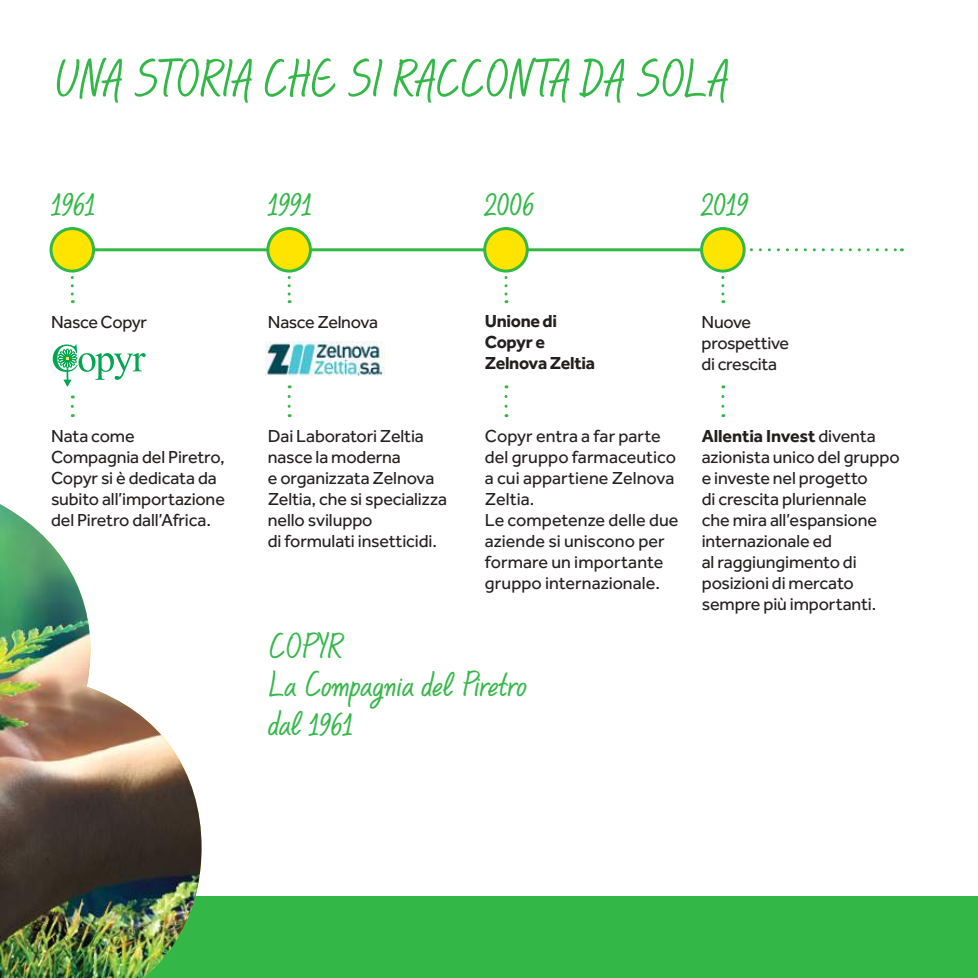
<style>
.page{position:relative;width:978px;height:978px;background:#fff}
.page>*{position:absolute;margin:0;border:0;box-sizing:border-box;transform-origin:0 0}
.t1{font:60px "CF Marker";letter-spacing:-.005em;color:#33b848}
.t2{font:40.5px/38.2px "CF Marker";letter-spacing:.005em;color:#33b848}
.t3{font:18px/21px "Effra";letter-spacing:-.005em;color:#241f1f}
.t4{font:18px/21px "Effra";letter-spacing:-.025em;color:#241f1f}
.t5{font:700 18px/21px "Effra";letter-spacing:-.02em;color:#241f1f}
.s1{font-weight:700}
</style>
<div class="page">
<div style="left:0;top:896px;width:978px;height:82px;background:#33b848"></div>
<img style="left:0;top:504px;width:202px;height:474px">
<svg style="left:71px;top:277px;width:3px;height:26px"></svg>
<svg style="left:71px;top:406px;width:3px;height:11px"></svg>
<svg style="left:288px;top:277px;width:3px;height:26px"></svg>
<svg style="left:288px;top:396px;width:3px;height:21px"></svg>
<svg style="left:504px;top:277px;width:3px;height:26px"></svg>
<svg style="left:504px;top:396px;width:3px;height:21px"></svg>
<svg style="left:721px;top:277px;width:3px;height:26px"></svg>
<svg style="left:721px;top:396px;width:3px;height:21px"></svg>
<hr style="left:74px;top:248px;width:666px;height:3px;background:#33b848">
<svg style="left:749px;top:248px;width:153px;height:3px"></svg>
<div style="left:51px;top:229px;width:43px;height:42px;background:#ffe400;border-radius:50%"></div>
<div style="left:50px;top:227px;width:45px;height:46px;border:3px solid #33b848;border-radius:50%"></div>
<div style="left:268px;top:229px;width:42px;height:42px;background:#ffe400;border-radius:50%"></div>
<div style="left:266px;top:227px;width:46px;height:46px;border:3px solid #33b848;border-radius:50%"></div>
<div style="left:485px;top:229px;width:42px;height:42px;background:#ffe400;border-radius:50%"></div>
<div style="left:483px;top:227px;width:46px;height:46px;border:3px solid #33b848;border-radius:50%"></div>
<div style="left:702px;top:229px;width:42px;height:42px;background:#ffe400;border-radius:50%"></div>
<div style="left:700px;top:227px;width:46px;height:46px;border:3px solid #33b848;border-radius:50%"></div>
<img style="left:265px;top:341px;width:119px;height:36px">
<svg style="left:53px;top:344px;width:93px;height:43px"></svg>
<h1 class="t1" style="left:52px;top:48px;width:677px">UNA STORIA CHE SI RACCONTA DA SOLA</h1>
<h2 class="t2" style="left:51px;top:186px;width:46px">1961</h2>
<h2 class="t2" style="left:268px;top:186px;width:46px">1991</h2>
<h2 class="t2" style="left:485px;top:186px;width:51px">2006</h2>
<h2 class="t2" style="left:702px;top:186px;width:48px">2019</h2>
<p class="t4" style="left:51px;top:311px;width:98px">Nasce Copyr</p>
<p class="t3" style="left:268px;top:311px;width:112px">Nasce Zelnova</p>
<p class="t5" style="left:485px;top:310px;width:112px">Unione di<br>Copyr e<br>Zelnova Zeltia</p>
<p class="t4" style="left:702px;top:311px;width:89px">Nuove prospettive di crescita</p>
<p class="t3" style="left:51px;top:426px;width:175px">Nata come<br>Compagnia del Piretro,<br>Copyr si è dedicata da subito all’importazione del Piretro dall’Africa.</p>
<p class="t3" style="left:485px;top:426px;width:195px">Copyr entra a far parte del gruppo farmaceutico a cui appartiene Zelnova<br>Zeltia.<br>Le competenze delle due aziende si uniscono per formare un importante gruppo internazionale.</p>
<p class="t3" style="left:702px;top:426px;width:199px"><span class="s1">Allentia Invest</span> diventa azionista unico del gruppo e investe nel progetto<br>di crescita pluriennale<br>che mira all’espansione internazionale ed<br>al raggiungimento di posizioni di mercato sempre più importanti.</p>
<p class="t3" style="left:268px;top:426px;width:181px">Dai Laboratori Zeltia nasce la moderna<br>e organizzata Zelnova<br>Zeltia, che si specializza nello sviluppo<br>di formulati insetticidi.</p>
<h2 class="t2" style="left:268px;top:629px;width:261px">COPYR<br>La Compagnia del Piretro dal 1961</h2>
</div>
